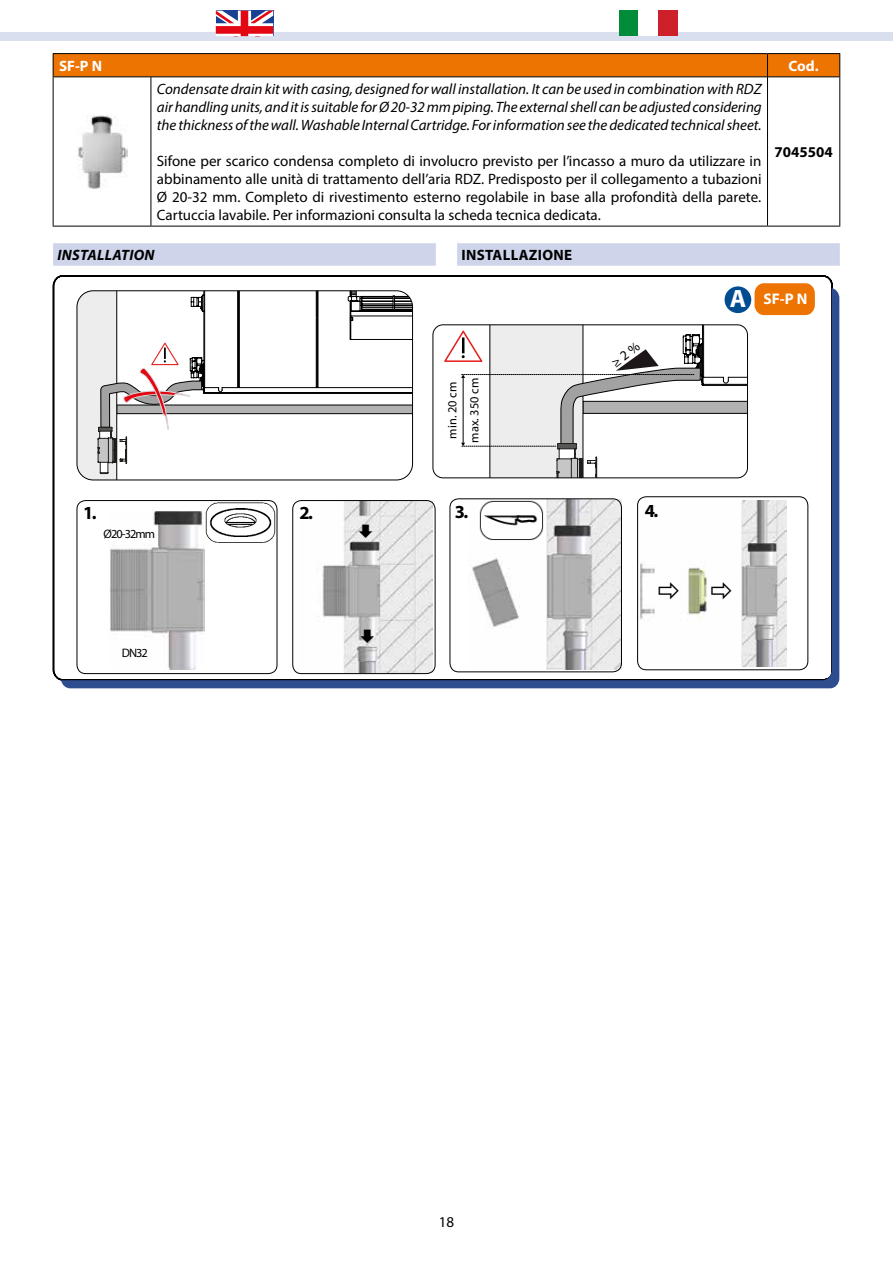
<style>
.page{position:relative;width:893px;height:1263px;background:#fff}
.page>*{position:absolute;margin:0;border:0;box-sizing:border-box;transform-origin:0 0}
.t1{font:700 18.45px "Myriad Pro";color:#000}
.t2{font:700 15.45px "Myriad Pro";color:#fff}
.t3{font:15px/18px "Myriad Pro";color:#000;text-align:justify}
.t4{font:italic 15px/18px "Myriad Pro";color:#000;text-align:justify}
.t5{font:700 15px "Myriad Pro";letter-spacing:.02em;color:#000}
.t6{font:italic 700 15px "Myriad Pro";letter-spacing:.02em;color:#000}
.t7{font:700 15px "Myriad Pro";color:#fff}
.t8{font:700 15px "Myriad Pro";color:#000}
.t9{font:12.45px/21.9px "Myriad Pro";color:#000;text-align:center}
.t10{font:12.3px "Myriad Pro";letter-spacing:-.075em;color:#000}
.s1{font-size:25.2px}
</style>
<div class="page">
<div style="left:0;top:32px;width:893px;height:8px;background:#dadfef"></div>
<svg style="left:216px;top:11px;width:57px;height:25px"></svg>
<div style="left:620px;top:11px;width:19px;height:25px;background:#008c39"></div>
<div style="left:639px;top:11px;width:19px;height:25px;background:#fff"></div>
<div style="left:658px;top:11px;width:19px;height:25px;background:#cd202b"></div>
<div style="left:53px;top:243px;width:383px;height:23px;background:#ced4ea"></div>
<div style="left:457px;top:243px;width:383px;height:23px;background:#ced4ea"></div>
<svg style="left:53px;top:275px;width:780px;height:406px"></svg>
<svg style="left:61px;top:288px;width:778px;height:400px"></svg>
<div style="left:754px;top:283px;width:61px;height:32px;background:#ee7402;border-radius:10px"></div>
<div style="left:725px;top:286px;width:26px;height:27px;background:#004d92;border-radius:50%"></div>
<svg style="left:77px;top:291px;width:336px;height:189px"></svg>
<svg style="left:98px;top:291px;width:315px;height:183px"></svg>
<div style="left:77px;top:290px;width:336px;height:190px;border:1px solid #000;border-radius:16px"></div>
<div style="left:77px;top:500px;width:200px;height:174px;border:1px solid #000;border-radius:9px"></div>
<img style="left:638px;top:500px;width:148px;height:167px">
<img style="left:110px;top:510px;width:94px;height:160px">
<img style="left:205px;top:502px;width:71px;height:41px">
<div style="left:637px;top:496px;width:171px;height:174px;border:1px solid #000;border-radius:9px"></div>
<svg style="left:292px;top:498px;width:330px;height:176px"></svg>
<svg style="left:54px;top:78px;width:785px;height:148px"></svg>
<hr style="left:54px;top:77px;width:97px;height:1px;background:#000">
<hr style="left:151px;top:77px;width:616px;height:1px;background:#000">
<hr style="left:151px;top:77px;width:1px;height:149px;background:#000">
<hr style="left:767px;top:77px;width:72px;height:1px;background:#000">
<hr style="left:767px;top:77px;width:1px;height:149px;background:#000">
<hr style="left:53px;top:53px;width:98px;height:1px;background:#000">
<hr style="left:151px;top:53px;width:616px;height:1px;background:#000">
<hr style="left:767px;top:53px;width:73px;height:1px;background:#000">
<svg style="left:53px;top:54px;width:787px;height:23px;background:#e57002"></svg>
<hr style="left:53px;top:77px;width:1px;height:149px;background:#000">
<hr style="left:839px;top:77px;width:1px;height:149px;background:#000">
<hr style="left:53px;top:226px;width:98px;height:1px;background:#000">
<hr style="left:151px;top:226px;width:616px;height:1px;background:#000">
<hr style="left:767px;top:226px;width:73px;height:1px;background:#000">
<img style="left:76px;top:115px;width:52px;height:73px">
<svg style="left:659px;top:582px;width:20px;height:17px"></svg>
<svg style="left:711px;top:582px;width:20px;height:17px"></svg>
<svg style="left:359px;top:525px;width:13px;height:13px"></svg>
<svg style="left:361px;top:630px;width:13px;height:13px"></svg>
<svg style="left:444px;top:325px;width:303px;height:153px"></svg>
<p class="t7" style="left:59px;top:56px;width:44px">SF-P N</p>
<p class="t7" style="left:789px;top:56px;width:32px">Cod.</p>
<p class="t4" style="left:157px;top:80px;width:606px">Condensate drain kit with casing, designed for wall installation. It can be used in combination with RDZ air handling units, and it is suitable for Ø 20-32 mm piping. The external shell can be adjusted considering the thickness of the wall. Washable Internal Cartridge. For information see the dedicated technical sheet.</p>
<p class="t3" style="left:157px;top:152px;width:606px">Sifone per scarico condensa completo di involucro previsto per l’incasso a muro da utilizzare in abbinamento alle unità di trattamento dell’aria RDZ. Predisposto per il collegamento a tubazioni Ø 20-32 mm. Completo di rivestimento esterno regolabile in base alla profondità della parete.<br>Cartuccia lavabile. Per informazioni consulta la scheda tecnica dedicata.</p>
<p class="t8" style="left:774px;top:142px;width:60px">7045504</p>
<p class="t6" style="left:58px;top:245px;width:99px">INSTALLATION</p>
<p class="t5" style="left:461px;top:245px;width:112px">INSTALLAZIONE</p>
<p class="t9" style="left:441px;top:443px;width:66px;rotate:-90deg">min. 20 cm max. 350 cm</p>
<p class="t1" style="left:83px;top:501px;width:15px">1.</p>
<p class="t1" style="left:455px;top:500px;width:15px">3.</p>
<p class="t10" style="left:104px;top:526px;width:53px">Ø20-32mm</p>
<p class="t1" style="left:299px;top:501px;width:15px">2.</p>
<p class="t10" style="left:122px;top:645px;width:28px">DN32</p>
<p class="t2" style="left:730px;top:288px;width:79px"><span class="s1">A</span> SF-P N</p>
<p class="t1" style="left:645px;top:499px;width:15px">4.</p>
<p class="t3" style="left:439px;top:1212px;width:17px">18</p>
</div>
